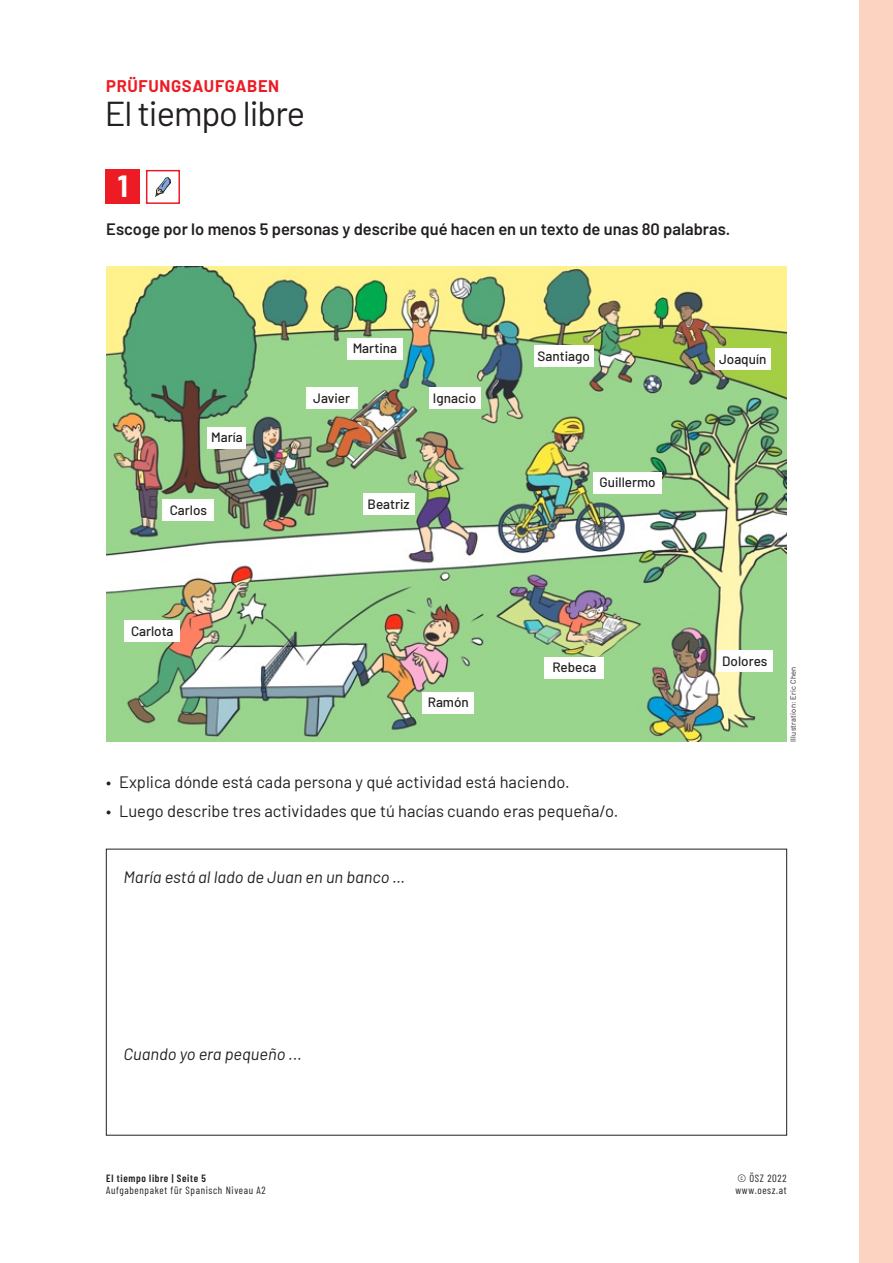
<style>
.page{position:relative;width:893px;height:1263px;background:#fff}
.page>*{position:absolute;margin:0;border:0;box-sizing:border-box;transform-origin:0 0}
.H1_-_SPA{font:34.5px "Barlow";letter-spacing:-.03em;color:#231f20}
.Anweisung_-_Nr{font:700 30px "Barlow";color:#fff}
.t1{font:16.5px "Barlow";color:#231f20}
.Anweisung_-_fett_-_S{font:600 16.5px "Barlow";color:#231f20}
.Anweisung_-_norm_-_S{font:italic 16.5px "Barlow";color:#231f20}
.H1_-_Zusatz{font:700 16.5px "Barlow";letter-spacing:.04em;color:#ed1c24}
.Namenskastl{font:500 13.5px "Barlow";color:#231f20}
.t2{font:10.5px/12px "Barlow Condensed";letter-spacing:.06em;color:#231f20}
.Fusszeile_Modellaufg{font:600 10.5px "Barlow Condensed";letter-spacing:.06em;color:#231f20}
.Fotocredit{font:7.5px "Barlow";letter-spacing:.03em;color:#231f20}
</style>
<div class="page">
<div style="left:859px;top:0;width:34px;height:1263px;background:#fcd3c1"></div>
<div style="left:106px;top:170px;width:34px;height:34px;background:#ed1c24"></div>
<svg style="left:155px;top:177px;width:16px;height:20px"></svg>
<div style="left:146px;top:170px;width:34px;height:34px;border:2px solid #ed1c24"></div>
<img style="left:106px;top:266px;width:681px;height:476px">
<div style="left:594px;top:472px;width:68px;height:21px;background:#fff"></div>
<div style="left:429px;top:387px;width:51px;height:22px;background:#fff"></div>
<div style="left:306px;top:387px;width:51px;height:22px;background:#fff"></div>
<div style="left:423px;top:692px;width:51px;height:21px;background:#fff"></div>
<div style="left:717px;top:650px;width:55px;height:22px;background:#fff"></div>
<div style="left:545px;top:657px;width:59px;height:21px;background:#fff"></div>
<div style="left:208px;top:427px;width:38px;height:21px;background:#fff"></div>
<div style="left:363px;top:493px;width:51px;height:22px;background:#fff"></div>
<div style="left:125px;top:621px;width:55px;height:21px;background:#fff"></div>
<div style="left:347px;top:338px;width:56px;height:21px;background:#fff"></div>
<div style="left:715px;top:349px;width:55px;height:21px;background:#fff"></div>
<div style="left:163px;top:500px;width:51px;height:21px;background:#fff"></div>
<div style="left:534px;top:346px;width:60px;height:21px;background:#fff"></div>
<p class="H1_-_Zusatz" style="left:106px;top:74px;width:174px">PRÜFUNGSAUFGABEN</p>
<p class="H1_-_SPA" style="left:105px;top:89px;width:202px">El tiempo libre</p>
<p class="Anweisung_-_Nr" style="left:118px;top:164px;width:12px">1</p>
<p class="Anweisung_-_fett_-_S" style="left:106px;top:217px;width:625px">Escoge por lo menos 5 personas y describe qué hacen en un texto de unas 80 palabras.</p>
<p class="Namenskastl" style="left:211px;top:428px;width:33px">María</p>
<p class="Namenskastl" style="left:170px;top:500px;width:39px">Carlos</p>
<p class="Namenskastl" style="left:131px;top:621px;width:44px">Carlota</p>
<p class="Namenskastl" style="left:353px;top:339px;width:46px">Martina</p>
<p class="Namenskastl" style="left:313px;top:388px;width:38px">Javier</p>
<p class="Namenskastl" style="left:433px;top:388px;width:45px">Ignacio</p>
<p class="Namenskastl" style="left:368px;top:494px;width:43px">Beatriz</p>
<p class="Namenskastl" style="left:428px;top:692px;width:42px">Ramón</p>
<p class="Namenskastl" style="left:538px;top:346px;width:54px">Santiago</p>
<p class="Namenskastl" style="left:600px;top:472px;width:58px">Guillermo</p>
<p class="Namenskastl" style="left:552px;top:657px;width:46px">Rebeca</p>
<p class="t1" style="left:106px;top:770px;width:465px">• Explica dónde está cada persona y qué actividad está haciendo.</p>
<p class="t1" style="left:106px;top:799px;width:514px">• Luego describe tres actividades que tú hacías cuando eras pequeña/o.</p>
<p class="Anweisung_-_norm_-_S" style="left:124px;top:865px;width:283px">María está al lado de Juan en un banco …</p>
<p class="Namenskastl" style="left:719px;top:349px;width:49px">Joaquín</p>
<p class="Namenskastl" style="left:722px;top:651px;width:47px">Dolores</p>
<p class="Fotocredit" style="left:787px;top:742px;width:77px;rotate:-90deg">Illustration: Eric Chen</p>
<p class="Anweisung_-_norm_-_S" style="left:124px;top:1042px;width:180px">Cuando yo era pequeño ...</p>
<p class="Fusszeile_Modellaufg" style="left:106px;top:1171px;width:101px">El tiempo libre | Seite 5</p>
<p class="t2" style="left:106px;top:1183px;width:161px">Aufgabenpaket für Spanisch Niveau A2</p>
<p class="t2" style="left:735px;top:1171px;width:53px">© ÖSZ 2022 www.oesz.at</p>
</div>
